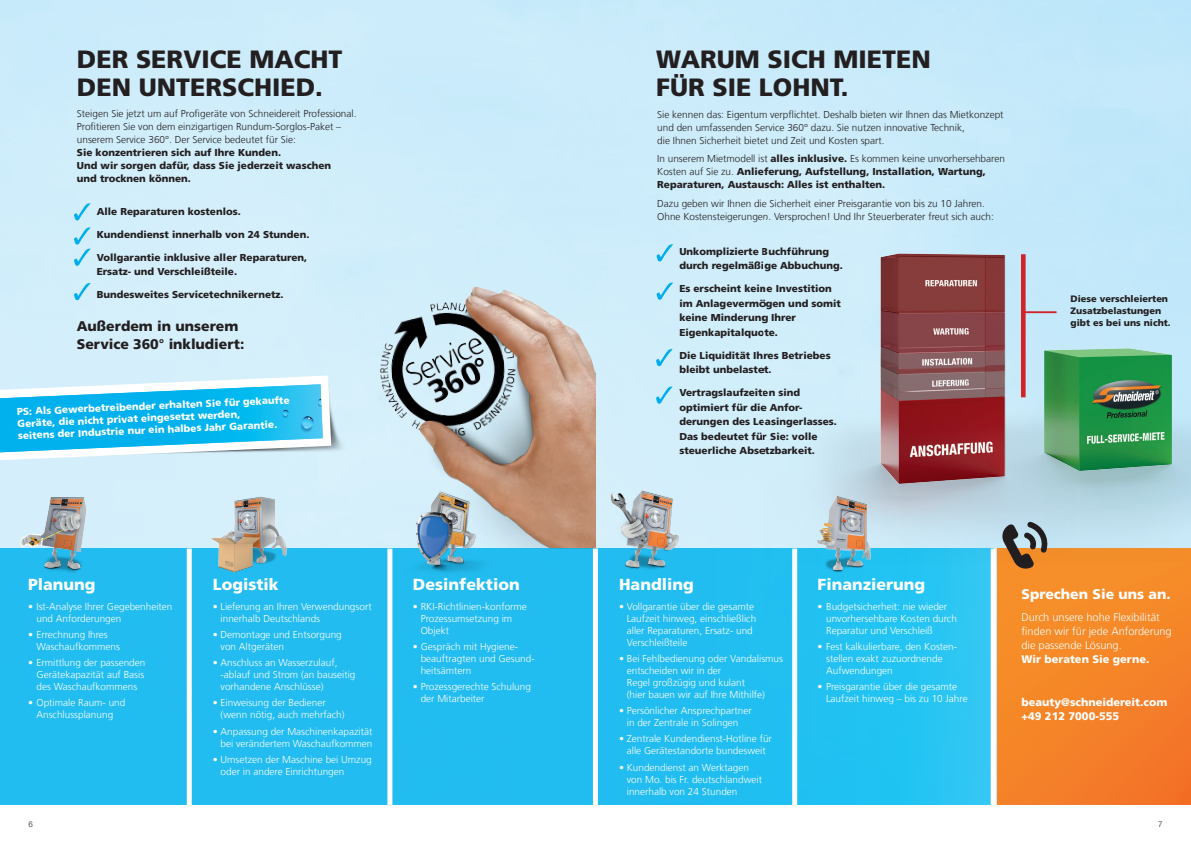
<style>
.page{position:relative;width:1191px;height:842px;background:#fff}
.page>*{position:absolute;margin:0;border:0;box-sizing:border-box;transform-origin:0 0}
.t1{font:900 25px/28px "Frutiger LT Com";color:#231f20}
.t2{font:900 16px "Frutiger LT Com";color:#fff}
.t3{font:900 14px/18px "Frutiger LT Com";color:#231f20}
.t4{font:900 14px "Frutiger LT Com";color:#fff}
.t5{font:300 11px/14px "Frutiger LT Com";color:#fff}
.t6{font:900 11px/14px "Frutiger LT Com";color:#fff}
.t7{font:300 10px/12px "Frutiger LT Com";color:#fff}
.t8{font:900 10px/14.5px "Frutiger LT Com";color:#231f20}
.t9{font:300 10px/13px "Frutiger LT Com";color:#231f20}
.t10{font:900 10px/12px "Frutiger LT Com";color:#fff}
.t11{font:900 9.3px/12px "Frutiger LT Com";color:#231f20}
.t12{font:8px "Helvetica Neue LT Pro";color:#4e5256}
.s1{font-weight:300}
</style>
<div class="page">
<img style="left:595px;top:0;width:596px;height:805px">
<img style="left:0;top:169px;width:595px;height:380px">
<svg style="left:74px;top:203px;width:16px;height:17px"></svg>
<svg style="left:74px;top:227px;width:16px;height:39px"></svg>
<svg style="left:74px;top:283px;width:16px;height:17px"></svg>
<img style="left:997px;top:562px;width:194px;height:243px">
<img style="left:0;top:549px;width:990px;height:256px">
<svg style="left:555px;top:790px;width:51px;height:15px"></svg>
<div style="left:187px;top:549px;width:5px;height:266px;background:#fff"></div>
<div style="left:387px;top:549px;width:5px;height:266px;background:#fff"></div>
<div style="left:593px;top:549px;width:5px;height:273px;background:#fff"></div>
<div style="left:792px;top:549px;width:5px;height:266px;background:#fff"></div>
<div style="left:990px;top:549px;width:5px;height:266px;background:#fff"></div>
<svg style="left:1000px;top:562px;width:50px;height:8px"></svg>
<img style="left:788px;top:562px;width:109px;height:14px">
<img style="left:587px;top:491px;width:109px;height:80px">
<img style="left:387px;top:491px;width:117px;height:88px">
<img style="left:195px;top:495px;width:109px;height:80px">
<img style="left:11px;top:495px;width:100px;height:79px">
<svg style="left:656px;top:244px;width:17px;height:17px"></svg>
<svg style="left:656px;top:282px;width:17px;height:18px"></svg>
<svg style="left:656px;top:349px;width:16px;height:17px"></svg>
<svg style="left:656px;top:386px;width:16px;height:18px"></svg>
<img style="left:763px;top:221px;width:428px;height:341px">
<img style="left:843px;top:221px;width:348px;height:338px">
<div style="left:0;top:373px;width:390px;height:112px;background:#d5effb"></div>
<svg style="left:0;top:375px;width:331px;height:85px"></svg>
<h1 class="t1" style="left:77px;top:45px;width:267px">DER SERVICE MACHT<br>DEN UNTERSCHIED.</h1>
<p class="t9" style="left:77px;top:108px;width:281px">Steigen Sie jetzt um auf Profigeräte von Schneidereit Professional.<br>Profitieren Sie von dem einzigartigen Rundum-Sorglos-Paket – unserem Service 360°. Der Service bedeutet für Sie:</p>
<p class="t8" style="left:77px;top:146px;width:256px;line-height:13px">Sie konzentrieren sich auf Ihre Kunden.<br>Und wir sorgen dafür, dass Sie jederzeit waschen und trocknen können.</p>
<p class="t8" style="left:97px;top:204px;width:146px">Alle Reparaturen kostenlos.</p>
<p class="t8" style="left:97px;top:227px;width:214px">Kundendienst innerhalb von 24 Stunden.</p>
<p class="t8" style="left:97px;top:250px;width:212px">Vollgarantie inklusive aller Reparaturen,<br>Ersatz- und Verschleißteile.</p>
<p class="t8" style="left:97px;top:288px;width:188px">Bundesweites Servicetechnikernetz.</p>
<h3 class="t3" style="left:77px;top:317px;width:169px">Außerdem in unserem<br>Service 360° inkludiert:</h3>
<p class="t10" style="left:16px;top:407px;width:275px;rotate:-3deg">PS: Als Gewerbetreibender erhalten Sie für gekaufte<br>Geräte, die nicht privat eingesetzt werden,<br>seitens der Industrie nur ein halbes Jahr Garantie.</p>
<h2 class="t2" style="left:28px;top:575px;width:69px">Planung</h2>
<p class="t7" style="left:36px;top:600px;width:137px;text-indent:-9px">• Ist-Analyse Ihrer Gegebenheiten und Anforderungen</p>
<p class="t7" style="left:36px;top:628px;width:85px;text-indent:-8px">• Errechnung Ihres<br>Waschaufkommens</p>
<p class="t7" style="left:36px;top:657px;width:110px;text-align:justify;text-indent:-8px">• Ermittlung der passenden Gerätekapazität auf Basis des Waschaufkommens</p>
<p class="t7" style="left:28px;top:697px;width:99px;text-align:center">• Optimale Raum- und<br>Anschlussplanung</p>
<h2 class="t2" style="left:213px;top:575px;width:67px">Logistik</h2>
<p class="t7" style="left:221px;top:600px;width:152px;text-indent:-8px">• Lieferung an Ihren Verwendungsort innerhalb Deutschlands</p>
<p class="t7" style="left:221px;top:628px;width:123px;text-indent:-8px">• Demontage und Entsorgung von Altgeräten</p>
<p class="t7" style="left:221px;top:657px;width:136px;text-indent:-8px">• Anschluss an Wasserzulauf, -ablauf und Strom (an bauseitig vorhandene Anschlüsse)</p>
<p class="t7" style="left:221px;top:697px;width:125px;text-indent:-8px">• Einweisung der Bediener (wenn nötig, auch mehrfach)</p>
<p class="t7" style="left:213px;top:725px;width:161px;text-align:right">• Anpassung der Maschinenkapazität bei verändertem Waschaufkommen</p>
<p class="t7" style="left:221px;top:753px;width:153px;text-indent:-8px">• Umsetzen der Maschine bei Umzug oder in andere Einrichtungen</p>
<h2 class="t2" style="left:413px;top:575px;width:108px">Desinfektion</h2>
<p class="t7" style="left:421px;top:600px;width:108px;text-indent:-8px">• RKI-Richtlinien-konforme<br>Prozessumsetzung im<br>Objekt</p>
<p class="t7" style="left:421px;top:640px;width:115px;text-indent:-8px">• Gespräch mit Hygiene&shy;beauftragten und Gesund&shy;heitsämtern</p>
<p class="t7" style="left:421px;top:681px;width:112px;text-indent:-8px">• Prozessgerechte Schulung der Mitarbeiter</p>
<h1 class="t1" style="left:656px;top:45px;width:276px">WARUM SICH MIETEN<br>FÜR SIE LOHNT.</h1>
<p class="t9" style="left:657px;top:108px;width:348px">Sie kennen das: Eigentum verpflichtet. Deshalb bieten wir Ihnen das Mietkonzept und den umfassenden Service 360° dazu. Sie nutzen innovative Technik,<br>die Ihnen Sicherheit bietet und Zeit und Kosten spart.</p>
<p class="t8" style="left:657px;top:152px;width:349px;line-height:13px"><span class="s1">In unserem Mietmodell ist</span> alles inklusive. <span class="s1">Es kommen keine unvorhersehbaren<br>Kosten auf Sie zu.</span> Anlieferung, Aufstellung, Installation, Wartung,<br>Reparaturen, Austausch: Alles ist enthalten.</p>
<p class="t9" style="left:657px;top:197px;width:338px">Dazu geben wir Ihnen die Sicherheit einer Preisgarantie von bis zu 10 Jahren.<br>Ohne Kostensteigerungen. Versprochen! Und Ihr Steuerberater freut sich auch:</p>
<p class="t8" style="left:679px;top:244px;width:165px">Unkomplizierte Buchführung durch regelmäßige Abbuchung.</p>
<p class="t8" style="left:679px;top:281px;width:163px">Es erscheint keine Investition im Anlagevermögen und somit keine Minderung Ihrer<br>Eigenkapitalquote.</p>
<p class="t8" style="left:679px;top:348px;width:153px">Die Liquidität Ihres Betriebes bleibt unbelastet.</p>
<p class="t8" style="left:679px;top:385px;width:159px">Vertragslaufzeiten sind optimiert für die Anfor&shy;derungen des Leasingerlasses.<br>Das bedeutet für Sie: volle steuerliche Absetzbarkeit.</p>
<p class="t11" style="left:1070px;top:293px;width:102px">Diese verschleierten<br>Zusatzbelastungen gibt es bei uns nicht.</p>
<h2 class="t2" style="left:619px;top:575px;width:76px">Handling</h2>
<p class="t7" style="left:627px;top:600px;width:131px;text-indent:-8px">• Vollgarantie über die gesamte<br>Laufzeit hinweg, einschließlich aller Reparaturen, Ersatz- und<br>Verschleißteile</p>
<p class="t7" style="left:627px;top:652px;width:158px;text-indent:-8px">• Bei Fehlbedienung oder Vandalismus entscheiden wir in der<br>Regel großzügig und kulant<br>(hier bauen wir auf Ihre Mithilfe)</p>
<p class="t7" style="left:619px;top:705px;width:134px;text-align:center">• Persönlicher Ansprechpartner in der Zentrale in Solingen</p>
<p class="t7" style="left:619px;top:733px;width:154px;text-align:center">• Zentrale Kundendienst-Hotline für alle Gerätestandorte bundesweit</p>
<p class="t7" style="left:627px;top:761px;width:137px;text-indent:-8px">• Kundendienst an Werktagen von Mo. bis Fr. deutschlandweit innerhalb von 24 Stunden</p>
<h2 class="t2" style="left:817px;top:575px;width:109px">Finanzierung</h2>
<p class="t7" style="left:826px;top:600px;width:132px;text-indent:-8px">• Budgetsicherheit: nie wieder unvorhersehbare Kosten durch<br>Reparatur und Verschleiß</p>
<p class="t7" style="left:826px;top:640px;width:132px;text-indent:-8px">• Fest kalkulierbare, den Kosten&shy;stellen exakt zuzuordnende<br>Aufwendungen</p>
<p class="t7" style="left:826px;top:681px;width:143px;text-indent:-8px">• Preisgarantie über die gesamte<br>Laufzeit hinweg – bis zu 10 Jahre</p>
<h3 class="t4" style="left:1021px;top:586px;width:151px">Sprechen Sie uns an.</h3>
<p class="t5" style="left:1021px;top:610px;width:152px">Durch unsere hohe Flexibilität finden wir für jede Anforderung die passende Lösung.</p>
<p class="t6" style="left:1021px;top:652px;width:129px">Wir beraten Sie gerne.</p>
<p class="t6" style="left:1021px;top:695px;width:147px">beauty@schneidereit.com +49 212 7000-555</p>
<p class="t12" style="left:28px;top:819px;width:6px">6</p>
<p class="t12" style="left:1158px;top:819px;width:6px">7</p>
</div>
